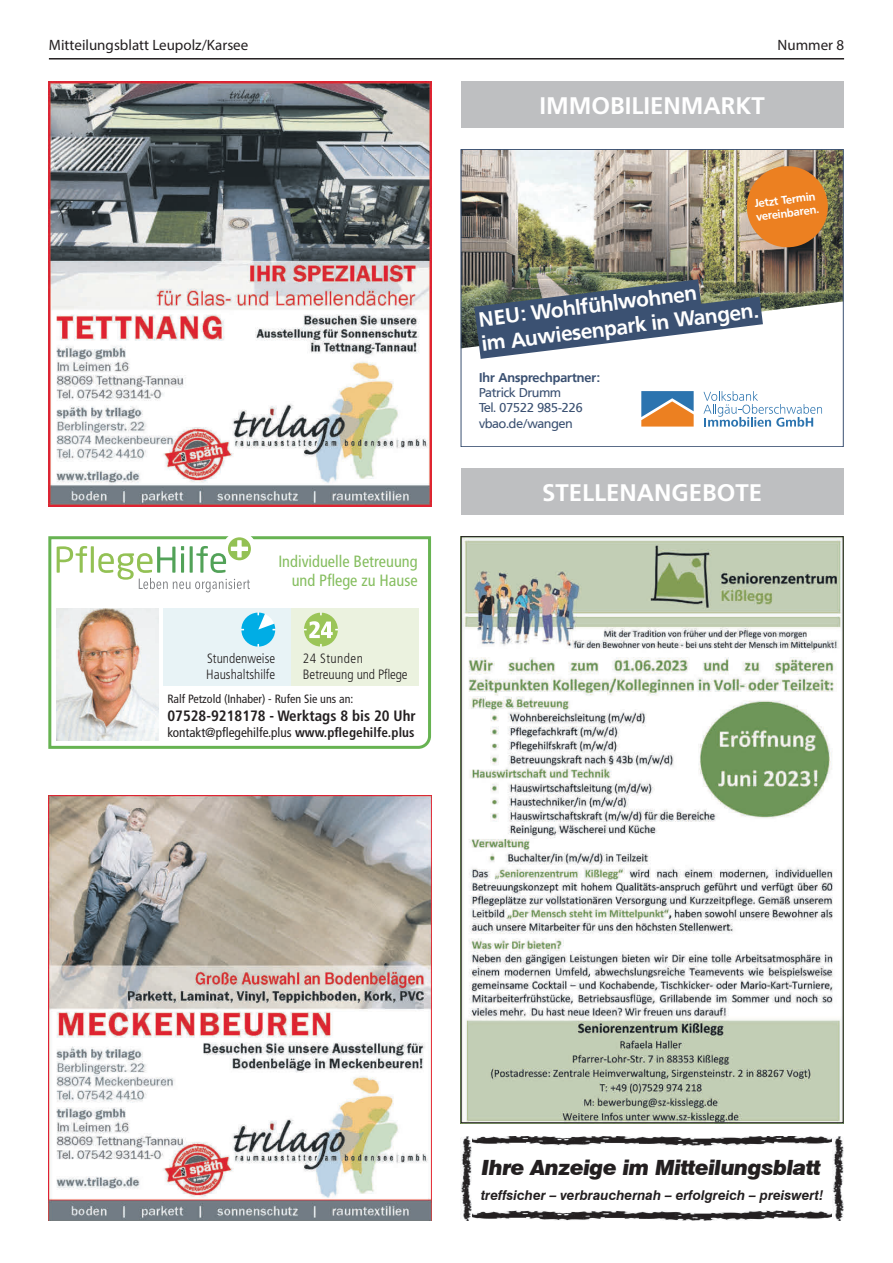
<style>
.page{position:relative;width:893px;height:1263px;background:#fff}
.page>*{position:absolute;margin:0;border:0;box-sizing:border-box;transform-origin:0 0}
.t1{font:700 24px "Frutiger";color:#fff}
.t2{font:700 24px "Frutiger LT Std";color:#fff}
.t3{font:italic 900 21px "Swiss 721 BT";letter-spacing:-.025em;color:#231f20}
.t4{font:700 20.55px/24.8px "Frutiger VR";color:#fff}
.t5{font:condensed 16.35px/19.6px "Frutiger LT Std";color:#86be60;text-align:right}
.t6{font:15px "Myriad Pro";color:#231f20}
.t7{font:700 condensed 15px "Frutiger LT Std";color:#231f20}
.t8{font:300 condensed 13.5px/16.2px "Frutiger LT Std";color:#231f20}
.t9{font:italic 700 13.5px "Swiss 721 BT";color:#231f20}
.t10{font:condensed 13.2px "Frutiger LT Std";color:#231f20}
.t11{font:12.75px/15.3px "Frutiger VR";color:#3b5172}
.t12{font:700 12.75px "Frutiger VR";color:#3b5172}
.t13{font:condensed 12px "Frutiger LT Std";color:#231f20}
.t14{font:700 11.1px/13.2px "Frutiger VR";color:#fff}
.s1{font-weight:700}
</style>
<div class="page">
<hr style="left:49px;top:58px;width:795px;height:2px;background:#231f20">
<svg style="left:48px;top:536px;width:383px;height:213px"></svg>
<div style="left:291px;top:608px;width:127px;height:78px;background:#ebf2df"></div>
<svg style="left:304px;top:613px;width:34px;height:33px"></svg>
<div style="left:163px;top:608px;width:128px;height:78px;background:#e8f3f6"></div>
<svg style="left:241px;top:613px;width:34px;height:34px"></svg>
<svg style="left:57px;top:546px;width:30px;height:27px"></svg>
<hr style="left:91px;top:546px;width:3px;height:27px;background:#93c154">
<svg style="left:98px;top:536px;width:159px;height:56px"></svg>
<img style="left:463px;top:151px;width:378px;height:197px">
<svg style="left:474px;top:279px;width:289px;height:80px"></svg>
<svg style="left:641px;top:391px;width:53px;height:36px;background:#9c8975"></svg>
<svg style="left:703px;top:391px;width:119px;height:36px"></svg>
<div style="left:747px;top:166px;width:81px;height:81px;background:#ec8021;border-radius:50%"></div>
<div style="left:461px;top:149px;width:382px;height:298px;border:1px solid #3b5172"></div>
<img style="left:48px;top:81px;width:383px;height:425px">
<img style="left:48px;top:796px;width:383px;height:425px">
<img style="left:463px;top:538px;width:378px;height:583px">
<div style="left:461px;top:468px;width:382px;height:47px;background:#bebfc1"></div>
<div style="left:461px;top:81px;width:382px;height:47px;background:#bebfc1"></div>
<img style="left:472px;top:1136px;width:360px;height:10px">
<img style="left:471px;top:1210px;width:361px;height:11px">
<img style="left:461px;top:1136px;width:10px;height:85px">
<img style="left:832px;top:1136px;width:11px;height:85px">
<p class="t6" style="left:49px;top:35px;width:201px">Mitteilungsblatt Leupolz/Karsee</p>
<p class="t6" style="left:778px;top:35px;width:68px">Nummer 8</p>
<h1 class="t2" style="left:539px;top:91px;width:227px">IMMOBILIENMARKT</h1>
<p class="t14" style="left:754px;top:197px;width:65px;rotate:-7deg">Jetzt Termin vereinbaren.</p>
<h3 class="t4" style="left:477px;top:307px;width:280px;rotate:-7deg">NEU: Wohlfühlwohnen<br>im Auwiesenpark in Wangen.</h3>
<p class="t12" style="left:479px;top:370px;width:122px">Ihr Ansprechpartner:</p>
<p class="t11" style="left:479px;top:385px;width:105px">Patrick Drumm<br>Tel. 07522 985-226 vbao.de/wangen</p>
<p class="t5" style="left:278px;top:551px;width:141px">Individuelle Betreuung und Pflege zu Hause</p>
<p class="t8" style="left:206px;top:650px;width:71px">Stundenweise<br>Haushaltshilfe</p>
<p class="t13" style="left:167px;top:692px;width:187px">Ralf Petzold (Inhaber) - Rufen Sie uns an:</p>
<p class="t7" style="left:167px;top:707px;width:250px">07528-9218178 - Werktags 8 bis 20 Uhr</p>
<p class="t10" style="left:167px;top:725px;width:249px">kontakt@pflegehilfe.plus <span class="s1">www.pflegehilfe.plus</span></p>
<p class="t8" style="left:303px;top:651px;width:106px">24 Stunden<br>Betreuung und Pflege</p>
<h1 class="t1" style="left:542px;top:478px;width:222px">STELLENANGEBOTE</h1>
<h2 class="t3" style="left:482px;top:1154px;width:341px">Ihre Anzeige im Mitteilungsblatt</h2>
<p class="t9" style="left:481px;top:1187px;width:344px">treffsicher – verbrauchernah – erfolgreich – preiswert!</p>
</div>
